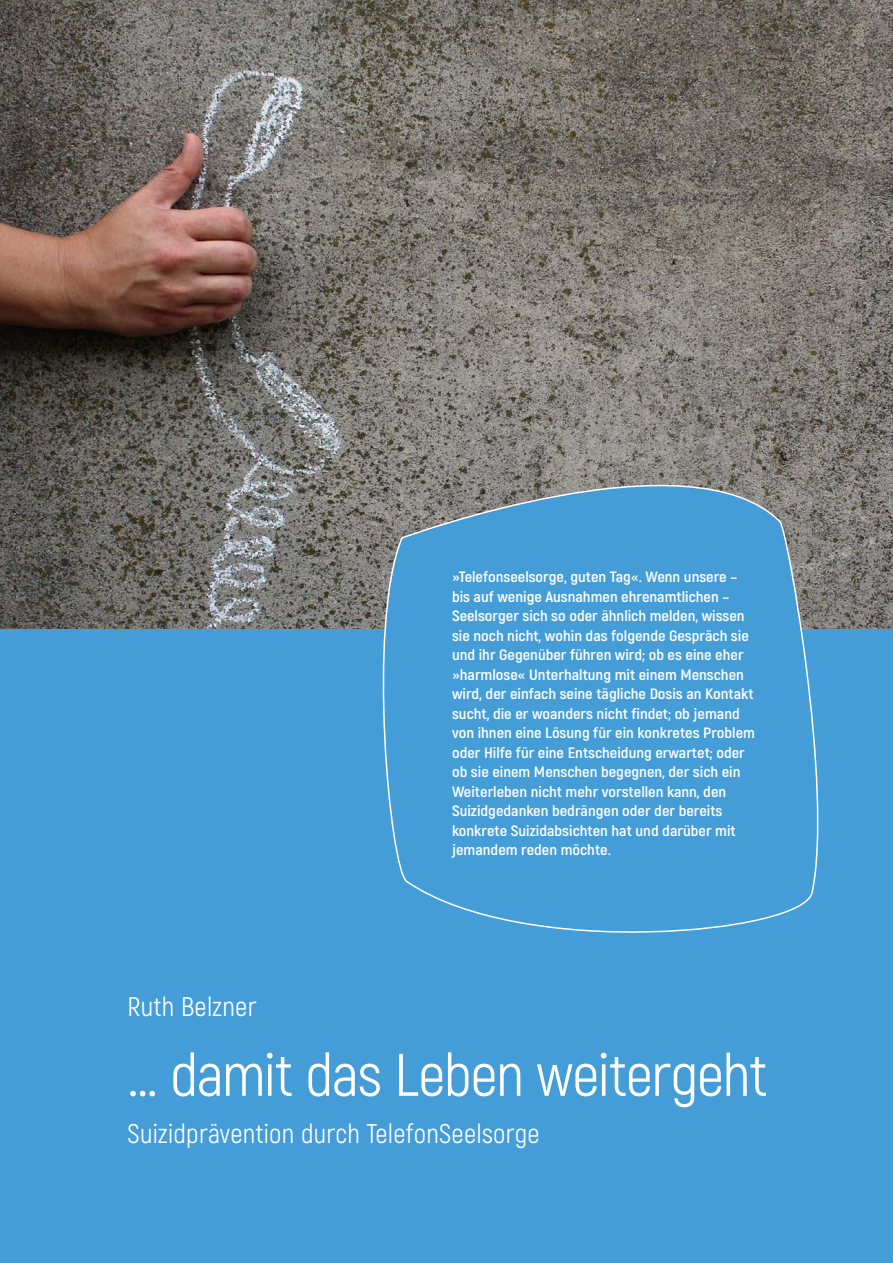
<style>
.page{position:relative;width:893px;height:1263px;background:#fff}
.page>*{position:absolute;margin:0;border:0;box-sizing:border-box;transform-origin:0 0}
.t1{font:60px "Akrobat";letter-spacing:-.02em;color:#fff}
.t2{font:27px "Akrobat";letter-spacing:.01em;color:#fff}
.t3{font:700 15px/19.5px "Akrobat";color:#fff;scale:1.1 1}
</style>
<div class="page">
<img style="left:0;top:0;width:893px;height:629px">
<div style="left:0;top:629px;width:893px;height:634px;background:#449dd7"></div>
<svg style="left:366px;top:429px;width:469px;height:504px"></svg>
<p class="t3" style="left:452px;top:567px;width:277px">»Telefonseelsorge, guten Tag«. Wenn unsere – bis auf wenige Ausnahmen ehrenamtlichen – Seelsorger sich so oder ähnlich melden, wissen sie noch nicht, wohin das folgende Gespräch sie und ihr Gegenüber führen wird; ob es eine eher »harmlose« Unterhaltung mit einem Menschen wird, der einfach seine tägliche Dosis an Kontakt sucht, die er woanders nicht findet; ob jemand von ihnen eine Lösung für ein konkretes Problem oder Hilfe für eine Entscheidung erwartet; oder ob sie einem Menschen begegnen, der sich ein Weiterleben nicht mehr vorstellen kann, den Suizidgedanken bedrängen oder der bereits konkrete Suizidabsichten hat und darüber mit jemandem reden möchte.</p>
<h2 class="t2" style="left:128px;top:990px;width:131px">Ruth Belzner</h2>
<h1 class="t1" style="left:128px;top:1039px;width:641px">… damit das Leben weitergeht</h1>
<h2 class="t2" style="left:128px;top:1117px;width:414px">Suizidprävention durch TelefonSeelsorge</h2>
</div>
